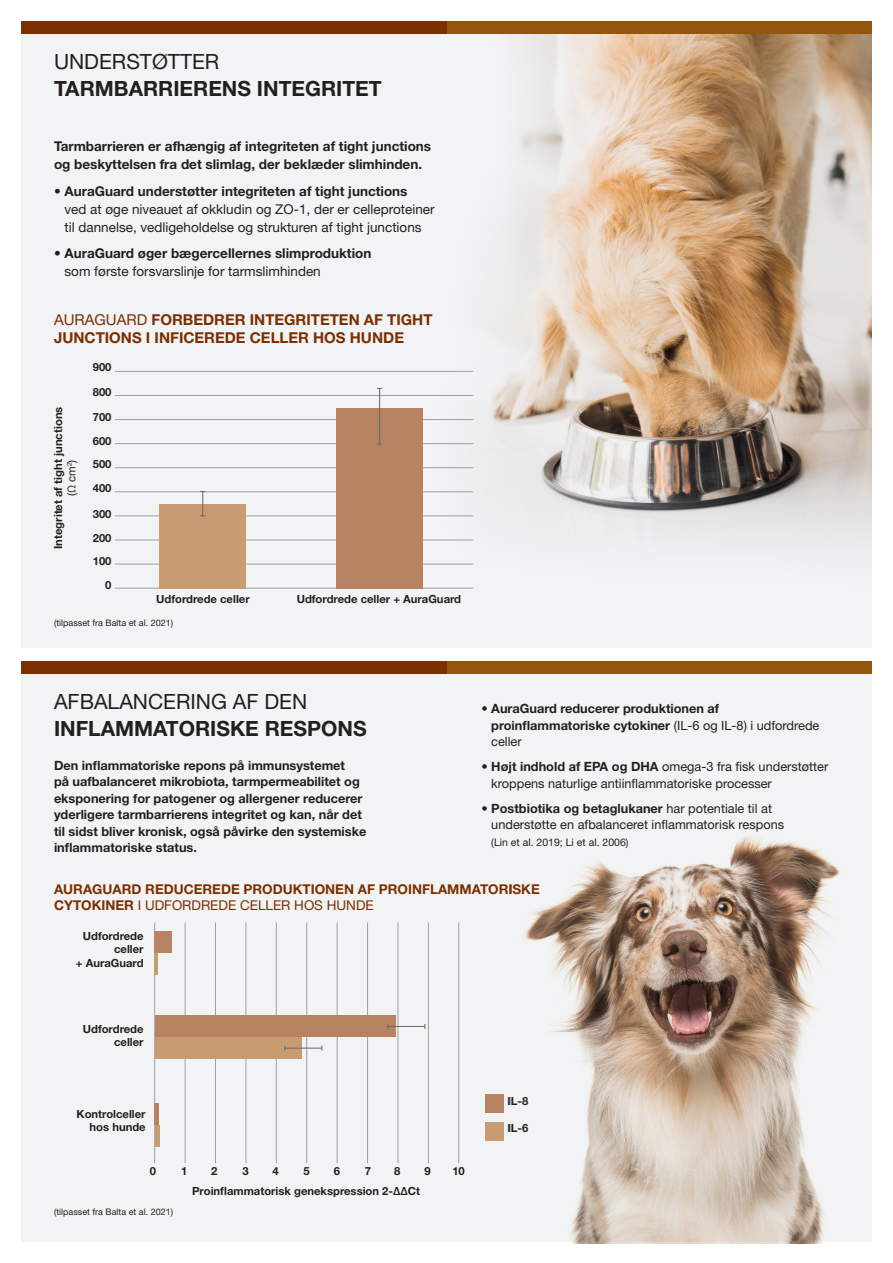
<style>
.page{position:relative;width:893px;height:1263px;background:#fff}
.page>*{position:absolute;margin:0;border:0;box-sizing:border-box;transform-origin:0 0}
.t1{font:700 21px/27px "Helvetica Neue LT Std";color:#231f20}
.t2{font:700 15px/18px "Helvetica Neue LT Std";color:#7b2f02}
.t3{font:700 13.5px/18px "Helvetica Neue LT Std";color:#231f20}
.t4{font:13.5px/18px "Helvetica Neue LT Std";color:#231f20}
.t5{font:700 13.5px/16.5px "Helvetica Neue LT Std";color:#7b2f02}
.t6{font:700 12.75px/16.5px "Helvetica Neue LT Std";color:#231f20}
.t7{font:12.75px/16.5px "Helvetica Neue LT Std";color:#231f20}
.t8{font:700 11.25px/13.5px "Helvetica Neue LT Std";color:#231f20;text-align:right}
.t9{font:10.5px "Helvetica Neue LT Std";color:#231f20}
.t10{font:9px "Helvetica Neue LT Std";color:#231f20}
.s1{font-weight:400}
.s2{font-weight:700}
</style>
<div class="page">
<div style="left:21px;top:21px;width:851px;height:1221px;background:#f2f3f4"></div>
<img style="left:380px;top:34px;width:492px;height:555px">
<div style="left:446px;top:21px;width:426px;height:13px;background:#94550c"></div>
<div style="left:21px;top:21px;width:425px;height:13px;background:#7b2f02"></div>
<div style="left:11px;top:648px;width:871px;height:13px;background:#fff"></div>
<div style="left:446px;top:661px;width:426px;height:13px;background:#94550c"></div>
<div style="left:21px;top:661px;width:425px;height:13px;background:#7b2f02"></div>
<hr style="left:115px;top:371px;width:358px;height:1px;background:#9f9f9f">
<hr style="left:115px;top:395px;width:358px;height:1px;background:#9f9f9f">
<hr style="left:115px;top:419px;width:358px;height:1px;background:#9f9f9f">
<hr style="left:115px;top:443px;width:358px;height:1px;background:#9f9f9f">
<hr style="left:115px;top:467px;width:358px;height:1px;background:#9f9f9f">
<hr style="left:115px;top:491px;width:358px;height:1px;background:#9f9f9f">
<hr style="left:115px;top:515px;width:358px;height:1px;background:#9f9f9f">
<hr style="left:115px;top:540px;width:358px;height:1px;background:#9f9f9f">
<hr style="left:115px;top:564px;width:358px;height:1px;background:#9f9f9f">
<hr style="left:115px;top:588px;width:358px;height:1px;background:#9f9f9f">
<div style="left:337px;top:408px;width:86px;height:180px;background:#b78363"></div>
<div style="left:160px;top:504px;width:86px;height:84px;background:#c69c70"></div>
<hr style="left:154px;top:922px;width:1px;height:241px;background:#9f9f9f">
<hr style="left:185px;top:922px;width:1px;height:241px;background:#9f9f9f">
<hr style="left:215px;top:922px;width:1px;height:241px;background:#9f9f9f">
<hr style="left:246px;top:922px;width:1px;height:241px;background:#9f9f9f">
<hr style="left:276px;top:922px;width:1px;height:241px;background:#9f9f9f">
<hr style="left:306px;top:922px;width:1px;height:241px;background:#9f9f9f">
<hr style="left:337px;top:922px;width:1px;height:241px;background:#9f9f9f">
<hr style="left:367px;top:922px;width:1px;height:241px;background:#9f9f9f">
<hr style="left:398px;top:922px;width:1px;height:241px;background:#9f9f9f">
<hr style="left:428px;top:922px;width:1px;height:241px;background:#9f9f9f">
<hr style="left:458px;top:922px;width:1px;height:241px;background:#9f9f9f">
<div style="left:485px;top:1095px;width:18px;height:18px;background:#b78363"></div>
<div style="left:485px;top:1122px;width:18px;height:18px;background:#c69c70"></div>
<div style="left:155px;top:931px;width:17px;height:22px;background:#b78363"></div>
<hr style="left:155px;top:953px;width:3px;height:22px;background:#c69c70">
<div style="left:155px;top:1015px;width:241px;height:22px;background:#b78363"></div>
<div style="left:155px;top:1037px;width:147px;height:22px;background:#c69c70"></div>
<hr style="left:155px;top:1103px;width:4px;height:22px;background:#b78363">
<hr style="left:155px;top:1125px;width:4px;height:21px;background:#c69c70">
<hr style="left:284px;top:1048px;width:38px;height:1px;background:#666">
<hr style="left:387px;top:1026px;width:38px;height:1px;background:#666">
<svg style="left:200px;top:491px;width:5px;height:25px"></svg>
<hr style="left:379px;top:388px;width:1px;height:56px;background:#666">
<img style="left:522px;top:834px;width:319px;height:409px">
<p class="t1" style="left:54px;top:48px;width:329px"><span class="s1">UNDERSTØTTER<br></span>TARMBARRIERENS INTEGRITET</p>
<p class="t3" style="left:54px;top:137px;width:379px">Tarmbarrieren er afhængig af integriteten af tight junctions og beskyttelsen fra det slimlag, der beklæder slimhinden.</p>
<p class="t4" style="left:65px;top:182px;width:372px;text-indent:-11px">• <span class="s2">AuraGuard understøtter integriteten af tight junctions<br></span>ved at øge niveauet af okkludin og ZO-1, der er celleproteiner til dannelse, vedligeholdelse og strukturen af tight junctions</p>
<p class="t3" style="left:65px;top:244px;width:308px;text-indent:-11px"><span class="s1">•</span> AuraGuard øger bægercellernes slimproduktion <span class="s1">som første forsvarslinje for tarmslimhinden</span></p>
<p class="t2" style="left:54px;top:311px;width:380px"><span class="s1">AURAGUARD</span> FORBEDRER INTEGRITETEN AF TIGHT<br>JUNCTIONS I INFICEREDE CELLER HOS HUNDE</p>
<p class="t8" style="left:93px;top:360px;width:20px">900</p>
<p class="t8" style="left:93px;top:385px;width:20px">800</p>
<p class="t8" style="left:93px;top:410px;width:20px">700</p>
<p class="t8" style="left:93px;top:434px;width:20px">600</p>
<p class="t8" style="left:93px;top:457px;width:20px">500</p>
<p class="t8" style="left:93px;top:481px;width:20px">400</p>
<p class="t8" style="left:93px;top:506px;width:20px">300</p>
<p class="t8" style="left:93px;top:531px;width:20px">200</p>
<p class="t8" style="left:93px;top:554px;width:20px">100</p>
<p class="t8" style="left:105px;top:578px;width:8px">0</p>
<p class="t10" style="left:54px;top:617px;width:121px">(tilpasset fra Balta et al. 2021)</p>
<p class="t8" style="left:51px;top:549px;width:144px;text-align:center;rotate:-90deg">Integritet af tight junctions <span class="s1">(Ω cm</span><sup>2</sup><span class="s1">)</span></p>
<p class="t8" style="left:156px;top:591px;width:95px">Udfordrede celler</p>
<p class="t8" style="left:297px;top:591px;width:166px">Udfordrede celler + AuraGuard</p>
<p class="t1" style="left:54px;top:687px;width:314px"><span class="s1">AFBALANCERING AF DEN<br></span>INFLAMMATORISKE RESPONS</p>
<p class="t6" style="left:54px;top:756px;width:314px">Den inflammatoriske repons på immunsystemet<br>på uafbalanceret mikrobiota, tarmpermeabilitet og eksponering for patogener og allergener reducerer yderligere tarmbarrierens integritet og kan, når det til sidst bliver kronisk, også påvirke den systemiske inflammatoriske status.</p>
<p class="t6" style="left:491px;top:700px;width:330px;text-indent:-10px"><span class="s1">•</span> AuraGuard reducerer produktionen af proinflammatoriske cytokiner <span class="s1">(IL-6 og IL-8) i udfordrede celler</span></p>
<p class="t7" style="left:491px;top:758px;width:338px;text-indent:-10px">• <span class="s2">Højt indhold af EPA og DHA</span> omega-3 fra fisk understøtter kroppens naturlige antiinflammatoriske processer</p>
<p class="t7" style="left:491px;top:800px;width:294px;text-indent:-10px">• <span class="s2">Postbiotika og betaglukaner</span> har potentiale til at understøtte en afbalanceret inflammatorisk respons</p>
<p class="t9" style="left:491px;top:836px;width:139px">(Lin et al. 2019; Li et al. 2006)</p>
<p class="t5" style="left:54px;top:880px;width:487px">AURAGUARD REDUCEREDE PRODUKTIONEN AF PROINFLAMMATORISKE<br>CYTOKINER <span class="s1">I UDFORDREDE CELLER HOS HUNDE</span></p>
<p class="t8" style="left:76px;top:929px;width:69px">Udfordrede celler<br>+ AuraGuard</p>
<p class="t8" style="left:83px;top:1022px;width:62px">Udfordrede celler</p>
<p class="t8" style="left:77px;top:1106px;width:71px">Kontrolceller hos hunde</p>
<p class="t8" style="left:150px;top:1164px;width:8px">0</p>
<p class="t8" style="left:181px;top:1164px;width:8px">1</p>
<p class="t8" style="left:211px;top:1164px;width:8px">2</p>
<p class="t8" style="left:242px;top:1164px;width:8px">3</p>
<p class="t8" style="left:273px;top:1164px;width:8px">4</p>
<p class="t8" style="left:304px;top:1164px;width:8px">5</p>
<p class="t8" style="left:334px;top:1164px;width:8px">6</p>
<p class="t8" style="left:365px;top:1164px;width:8px">7</p>
<p class="t8" style="left:394px;top:1164px;width:8px">8</p>
<p class="t8" style="left:424px;top:1164px;width:8px">9</p>
<p class="t8" style="left:452px;top:1164px;width:14px">10</p>
<p class="t8" style="left:192px;top:1184px;width:230px">Proinflammatorisk genekspression 2-ΔΔCt</p>
<p class="t10" style="left:54px;top:1207px;width:121px">(tilpasset fra Balta et al. 2021)</p>
<p class="t8" style="left:507px;top:1094px;width:22px">IL-8</p>
<p class="t8" style="left:507px;top:1121px;width:22px">IL-6</p>
</div>
